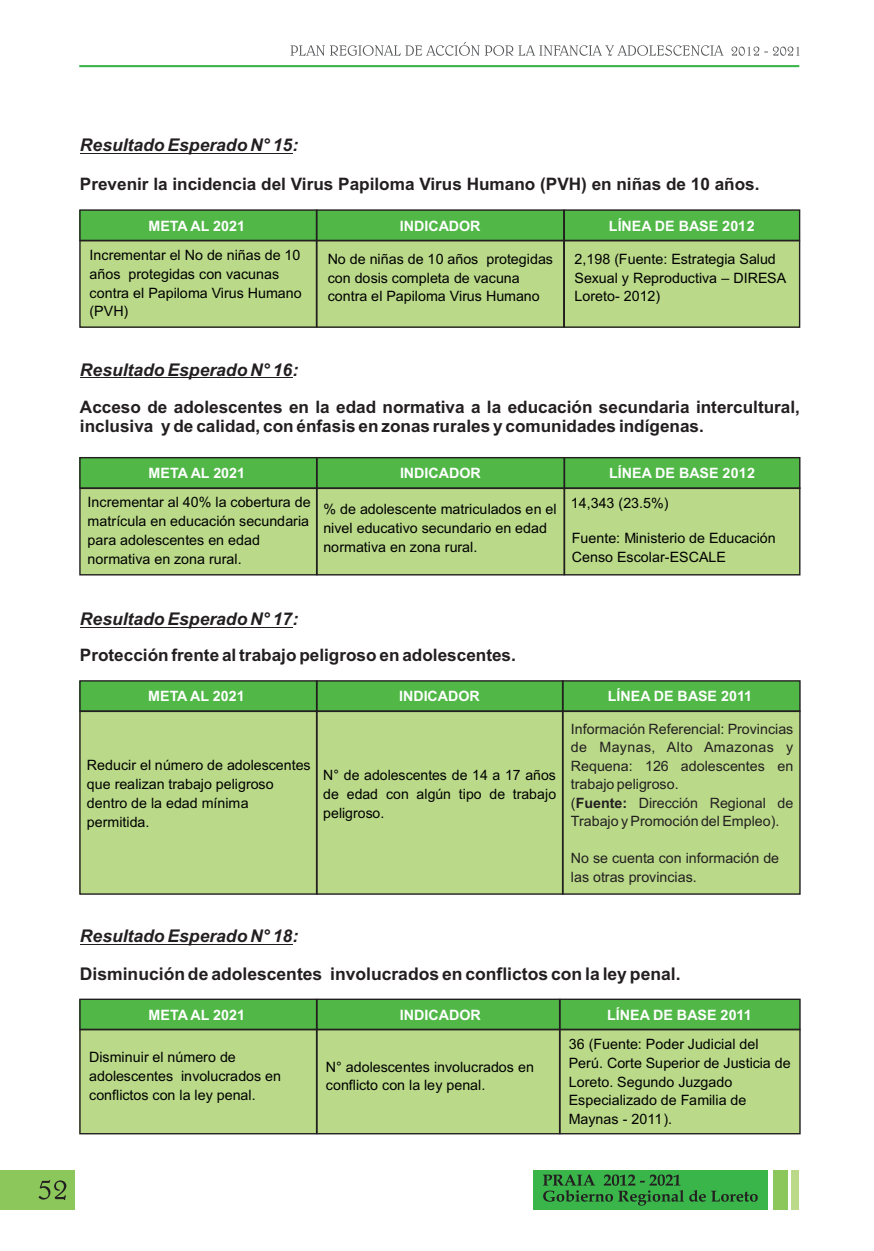
<style>
.page{position:relative;width:874px;height:1251px;background:#fff}
.page>*{position:absolute;margin:0;border:0;box-sizing:border-box;transform-origin:0 0}
.t1{font:700 17.5px/37.8px "Arial";color:#231f20}
.t2{font:italic 700 17.5px "Arial";color:#231f20}
.t3{font:700 17.15px/18.7px "Arial";color:#231f20}
.t4{font:14.17px/18.9px "Arial";color:#000}
.t5{font:14.17px/18.6px "Arial";color:#231f20}
.t6{font:700 14.17px "Arial";color:#fff}
.s1{font-size:17.5px}
.s2{font-weight:700}
.s3{font-style:italic}
</style>
<div class="page">
<hr style="left:80px;top:377px;width:212px;height:1px;background:#231f20">
<svg style="left:290px;top:42px;width:508px;height:14px"></svg>
<hr style="left:79px;top:65px;width:719px;height:2px;background:#39b54a">
<div style="left:0;top:1169px;width:75px;height:40px;background:#8bc75b"></div>
<svg style="left:38px;top:1180px;width:28px;height:19px"></svg>
<hr style="left:80px;top:153px;width:212px;height:1px;background:#231f20">
<hr style="left:80px;top:626px;width:212px;height:1px;background:#231f20">
<hr style="left:80px;top:943px;width:212px;height:1px;background:#231f20">
<div style="left:532px;top:1169px;width:235px;height:40px;background:#39b54a"></div>
<div style="left:772px;top:1169px;width:15px;height:40px;background:#8bc75b"></div>
<div style="left:791px;top:1169px;width:7px;height:40px;background:#bada89"></div>
<svg style="left:543px;top:1174px;width:214px;height:31px"></svg>
<svg style="left:81px;top:211px;width:716px;height:115px;background:#9dce76"></svg>
<div style="left:79px;top:209px;width:720px;height:119px;border:1px solid #231f20"></div>
<svg style="left:81px;top:459px;width:717px;height:114px;background:#9ccd76"></svg>
<div style="left:79px;top:457px;width:721px;height:118px;border:1px solid #231f20"></div>
<svg style="left:81px;top:682px;width:717px;height:210px;background:#a9d27e"></svg>
<div style="left:79px;top:680px;width:721px;height:214px;border:1px solid #231f20"></div>
<svg style="left:81px;top:1000px;width:717px;height:132px;background:#a0cf78"></svg>
<div style="left:79px;top:998px;width:721px;height:136px;border:1px solid #231f20"></div>
<p class="t2" style="left:80px;top:139px;width:220px">Resultado Esperado N° 15:</p>
<p class="t3" style="left:80px;top:176px;width:680px">Prevenir la incidencia del Virus Papiloma Virus Humano (PVH) en niñas de 10 años.</p>
<p class="t6" style="left:148px;top:221px;width:98px">META AL 2021</p>
<p class="t6" style="left:399px;top:221px;width:82px">INDICADOR</p>
<p class="t6" style="left:608px;top:221px;width:147px">LÍNEA DE BASE 2012</p>
<p class="t4" style="left:89px;top:246px;width:213px">Incrementar el No de niñas de 10 años protegidas con vacunas contra el Papiloma Virus Humano (PVH)</p>
<p class="t4" style="left:327px;top:250px;width:227px">No de niñas de 10 años protegidas con dosis completa de vacuna contra el Papiloma Virus Humano</p>
<p class="t4" style="left:574px;top:250px;width:213px">2,198 (Fuente: Estrategia Salud<br>Sexual y Reproductiva – DIRESA<br>Loreto- 2012)</p>
<p class="t2" style="left:80px;top:363px;width:220px">Resultado Esperado N° 16:</p>
<p class="t3" style="left:80px;top:399px;width:721px">Acceso de adolescentes en la edad normativa a la educación secundaria intercultural, inclusiva y de calidad, con énfasis en zonas rurales y comunidades indígenas.</p>
<p class="t6" style="left:148px;top:467px;width:98px">META AL 2021</p>
<p class="t6" style="left:400px;top:467px;width:82px">INDICADOR</p>
<p class="t6" style="left:609px;top:467px;width:147px">LÍNEA DE BASE 2012</p>
<p class="t4" style="left:88px;top:493px;width:224px">Incrementar al 40% la cobertura de matrícula en educación secundaria para adolescentes en edad normativa en zona rural.</p>
<p class="t4" style="left:323px;top:500px;width:235px">% de adolescente matriculados en el nivel educativo secundario en edad normativa en zona rural.</p>
<p class="t4" style="left:570px;top:495px;width:99px">14,343 (23.5%)</p>
<p class="t4" style="left:571px;top:530px;width:205px">Fuente: Ministerio de Educación<br>Censo Escolar-ESCALE</p>
<p class="t2" style="left:80px;top:612px;width:220px">Resultado Esperado N° 17:</p>
<p class="t3" style="left:80px;top:647px;width:437px">Protección frente al trabajo peligroso en adolescentes<span class="s1">.</span></p>
<p class="t6" style="left:148px;top:690px;width:98px">META AL 2021</p>
<p class="t6" style="left:399px;top:690px;width:82px">INDICADOR</p>
<p class="t6" style="left:607px;top:690px;width:146px">LÍNEA DE BASE 2011</p>
<p class="t4" style="left:87px;top:757px;width:225px">Reducir el número de adolescentes que realizan trabajo peligroso dentro de la edad mínima permitida.</p>
<p class="t4" style="left:323px;top:766px;width:234px;text-align:justify">N° de adolescentes de 14 a 17 años de edad con algún tipo de trabajo peligroso.</p>
<p class="t5" style="left:570px;top:720px;width:224px">Información Referencial: Provincias de Maynas, Alto Amazonas y<br>Requena: 126 adolescentes en trabajo peligroso.<br>(<span class="s2">Fuente:</span> Dirección Regional de<br>Trabajo y Promoción del Empleo).</p>
<p class="t5" style="left:570px;top:850px;width:210px">No se cuenta con información de las otras provincias.</p>
<p class="t1" style="left:80px;top:918px;width:602px"><span class="s3">Resultado Esperado N° 18:<br></span>Disminución de adolescentes involucrados en conflictos con la ley penal.</p>
<p class="t6" style="left:148px;top:1009px;width:98px">META AL 2021</p>
<p class="t6" style="left:400px;top:1009px;width:82px">INDICADOR</p>
<p class="t6" style="left:607px;top:1009px;width:146px">LÍNEA DE BASE 2011</p>
<p class="t4" style="left:89px;top:1048px;width:193px">Disminuir el número de adolescentes involucrados en conflictos con la ley penal.</p>
<p class="t4" style="left:325px;top:1058px;width:209px">N° adolescentes involucrados en conflicto con la ley penal.</p>
<p class="t4" style="left:568px;top:1035px;width:223px">36 (Fuente: Poder Judicial del<br>Perú. Corte Superior de Justicia de<br>Loreto. Segundo Juzgado<br>Especializado de Familia de<br>Maynas - 2011).</p>
</div>
